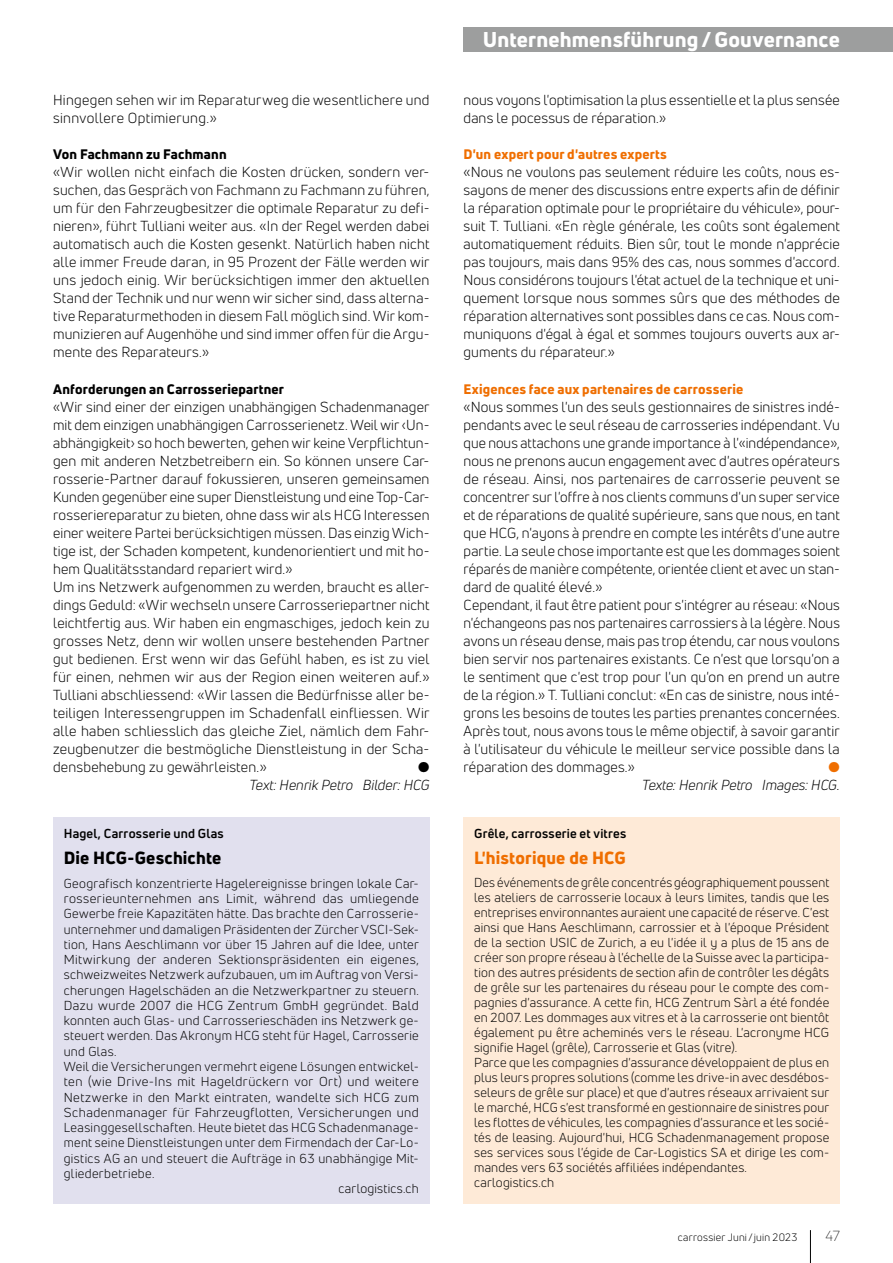
<style>
.page{position:relative;width:893px;height:1263px;background:#fff}
.page>*{position:absolute;margin:0;border:0;box-sizing:border-box;transform-origin:0 0}
.t1{font:800 21px "Uni Neue";letter-spacing:.01em;color:#fff}
.t2{font:800 17.25px "Uni Neue";letter-spacing:.01em;color:#000}
.t3{font:800 17.25px "Uni Neue";letter-spacing:.01em;color:#ef6e00}
.t4{font:14.25px/18px "Uni Neue";letter-spacing:.01em;color:#000}
.t5{font:italic 14.25px "Uni Neue";letter-spacing:.005em;color:#000}
.t6{font:300 14.25px "Uni Neue";color:#000}
.t7{font:14.25px "Zapf Dingbats Std";color:#000}
.t8{font:14.25px "Zapf Dingbats Std";color:#ef6e00}
.t9{font:800 13.5px "Uni Neue";letter-spacing:.015em;color:#ef6e00}
.t10{font:800 13.5px "Uni Neue";letter-spacing:.01em;color:#000}
.t11{font:12.75px/15px "Uni Neue";letter-spacing:.025em;color:#000}
.t12{font:700 12.75px "Uni Neue";letter-spacing:.02em;color:#000}
.t13{font:10.5px "Uni Neue";letter-spacing:.02em;color:#000}
</style>
<div class="page">
<hr style="left:810px;top:1230px;width:1px;height:33px;background:#000">
<div style="left:463px;top:27px;width:430px;height:24px;background:#9d9e9e"></div>
<div style="left:53px;top:817px;width:376px;height:387px;background:#e1e0ee"></div>
<div style="left:463px;top:817px;width:377px;height:387px;background:#feead7"></div>
<p class="t4" style="left:53px;top:91px;width:378px">Hingegen sehen wir im Reparaturweg die wesentlichere und sinnvollere Optimierung.»</p>
<p class="t10" style="left:53px;top:145px;width:175px">Von Fachmann zu Fachmann</p>
<p class="t4" style="left:53px;top:163px;width:378px;text-align:justify">«Wir wollen nicht einfach die Kosten drücken, sondern ver&shy;suchen, das Gespräch von Fachmann zu Fachmann zu führen, um für den Fahrzeugbesitzer die optimale Reparatur zu defi&shy;nieren», führt Tulliani weiter aus. «In der Regel werden dabei automatisch auch die Kosten gesenkt. Natürlich haben nicht alle immer Freude daran, in 95 Prozent der Fälle werden wir uns jedoch einig. Wir berücksichtigen immer den aktuellen Stand der Technik und nur wenn wir sicher sind, dass alterna&shy;tive Reparaturmethoden in diesem Fall möglich sind. Wir kom&shy;munizieren auf Augenhöhe und sind immer offen für die Argu&shy;mente des Reparateurs.»</p>
<p class="t10" style="left:53px;top:379px;width:232px">Anforderungen an Carrosseriepartner</p>
<p class="t4" style="left:53px;top:397px;width:378px">«Wir sind einer der einzigen unabhängigen Schadenmanager mit dem einzigen unabhängigen Carrosserienetz. Weil wir ‹Un&shy;abhängigkeit› so hoch bewerten, gehen wir keine Verpflichtun&shy;gen mit anderen Netzbetreibern ein. So können unsere Car&shy;rosserie-Partner darauf fokussieren, unseren gemeinsamen Kunden gegenüber eine super Dienstleistung und eine Top-Car&shy;rosseriereparatur zu bieten, ohne dass wir als HCG Interessen einer weitere Partei berücksichtigen müssen. Das einzig Wich&shy;tige ist, der Schaden kompetent, kundenorientiert und mit ho&shy;hem Qualitätsstandard repariert wird.»<br>Um ins Netzwerk aufgenommen zu werden, braucht es aller&shy;dings Geduld: «Wir wechseln unsere Carrosseriepartner nicht leichtfertig aus. Wir haben ein engmaschiges, jedoch kein zu grosses Netz, denn wir wollen unsere bestehenden Partner gut bedienen. Erst wenn wir das Gefühl haben, es ist zu viel für einen, nehmen wir aus der Region einen weiteren auf.» Tulliani abschliessend: «Wir lassen die Bedürfnisse aller be&shy;teiligen Interessengruppen im Schadenfall einfliessen. Wir alle haben schliesslich das gleiche Ziel, nämlich dem Fahr&shy;zeugbenutzer die bestmögliche Dienstleistung in der Scha&shy;densbehebung zu gewährleisten.»</p>
<p class="t7" style="left:418px;top:760px;width:13px">●</p>
<p class="t5" style="left:250px;top:776px;width:181px">Text: Henrik Petro Bilder: HCG</p>
<p class="t12" style="left:64px;top:825px;width:161px">Hagel, Carrosserie und Glas</p>
<p class="t2" style="left:64px;top:846px;width:159px">Die HCG-Geschichte</p>
<p class="t11" style="left:64px;top:876px;width:357px">Geografisch konzentrierte Hagelereignisse bringen lokale Car-</p>
<p class="t11" style="left:64px;top:891px;width:357px">rosserieunternehmen ans Limit, während das umliegende</p>
<p class="t11" style="left:64px;top:906px;width:357px">Gewerbe freie Kapazitäten hätte. Das brachte den Carrosserie-</p>
<p class="t11" style="left:64px;top:921px;width:357px">unternehmer und damaligen Präsidenten der Zürcher VSCI-Sek-</p>
<p class="t11" style="left:64px;top:937px;width:357px">tion, Hans Aeschlimann vor über 15 Jahren auf die Idee, unter</p>
<p class="t11" style="left:64px;top:952px;width:357px">Mitwirkung der anderen Sektionspräsidenten ein eigenes,</p>
<p class="t11" style="left:64px;top:967px;width:357px">schweizweites Netzwerk aufzubauen, um im Auftrag von Versi-</p>
<p class="t11" style="left:64px;top:982px;width:357px">cherungen Hagelschäden an die Netzwerkpartner zu steuern.</p>
<p class="t11" style="left:64px;top:998px;width:357px">Dazu wurde 2007 die HCG Zentrum GmbH gegründet. Bald</p>
<p class="t11" style="left:64px;top:1013px;width:357px">konnten auch Glas- und Carrosserieschäden ins Netzwerk ge-</p>
<p class="t11" style="left:64px;top:1028px;width:357px">steuert werden. Das Akronym HCG steht für Hagel, Carrosserie</p>
<p class="t11" style="left:64px;top:1043px;width:54px">und Glas.</p>
<p class="t11" style="left:64px;top:1059px;width:357px">Weil die Versicherungen vermehrt eigene Lösungen entwickel-</p>
<p class="t11" style="left:64px;top:1074px;width:357px">ten (wie Drive-Ins mit Hageldrückern vor Ort) und weitere</p>
<p class="t11" style="left:64px;top:1089px;width:357px">Netzwerke in den Markt eintraten, wandelte sich HCG zum</p>
<p class="t11" style="left:64px;top:1105px;width:357px">Schadenmanager für Fahrzeugflotten, Versicherungen und</p>
<p class="t11" style="left:64px;top:1120px;width:357px">Leasinggesellschaften. Heute bietet das HCG Schadenmanage-</p>
<p class="t11" style="left:64px;top:1135px;width:357px">ment seine Dienstleistungen unter dem Firmendach der Car-Lo-</p>
<p class="t11" style="left:64px;top:1150px;width:357px">gistics AG an und steuert die Aufträge in 63 unabhängige Mit-</p>
<p class="t11" style="left:64px;top:1166px;width:92px">gliederbetriebe.</p>
<p class="t11" style="left:339px;top:1181px;width:82px">carlogistics.ch</p>
<h1 class="t1" style="left:483px;top:25px;width:359px">Unternehmensführung /Gouvernance</h1>
<p class="t4" style="left:463px;top:91px;width:378px">nous voyons l'optimisation la plus essentielle et la plus sensée dans le pocessus de réparation.»</p>
<p class="t9" style="left:463px;top:145px;width:205px">D'un expert pour d'autres experts</p>
<p class="t4" style="left:463px;top:163px;width:378px;text-align:justify">«Nous ne voulons pas seulement réduire les coûts, nous es&shy;sayons de mener des discussions entre experts afin de définir la réparation optimale pour le propriétaire du véhicule», pour&shy;suit T. Tulliani. «En règle générale, les coûts sont également automatiquement réduits. Bien sûr, tout le monde n'apprécie pas toujours, mais dans 95% des cas, nous sommes d'accord.<br>Nous considérons toujours l'état actuel de la technique et uni&shy;quement lorsque nous sommes sûrs que des méthodes de réparation alternatives sont possibles dans ce cas. Nous com&shy;muniquons d'égal à égal et sommes toujours ouverts aux ar&shy;guments du réparateur.»</p>
<p class="t9" style="left:463px;top:379px;width:281px">Exigences face aux partenaires de carrosserie</p>
<p class="t4" style="left:463px;top:397px;width:378px">«Nous sommes l'un des seuls gestionnaires de sinistres indé&shy;pendants avec le seul réseau de carrosseries indépendant. Vu que nous attachons une grande importance à l'«indépendance», nous ne prenons aucun engagement avec d'autres opérateurs de réseau. Ainsi, nos partenaires de carrosserie peuvent se concentrer sur l'offre à nos clients communs d'un super service et de réparations de qualité supérieure, sans que nous, en tant que HCG, n'ayons à prendre en compte les intérêts d'une autre partie. La seule chose importante est que les dommages soient réparés de manière compétente, orientée client et avec un stan&shy;dard de qualité élevé.»<br>Cependant, il faut être patient pour s'intégrer au réseau: «Nous n'échangeons pas nos partenaires carrossiers à la légère. Nous avons un réseau dense, mais pas trop étendu, car nous voulons bien servir nos partenaires existants. Ce n'est que lorsqu'on a le sentiment que c'est trop pour l'un qu'on en prend un autre de la région.» T. Tulliani conclut: «En cas de sinistre, nous inté&shy;grons les besoins de toutes les parties prenantes concernées.<br>Après tout, nous avons tous le même objectif, à savoir garantir à l'utilisateur du véhicule le meilleur service possible dans la réparation des dommages.»</p>
<p class="t8" style="left:828px;top:760px;width:13px">●</p>
<p class="t5" style="left:642px;top:776px;width:199px">Texte: Henrik Petro Images: HCG.</p>
<p class="t12" style="left:474px;top:825px;width:154px">Grêle, carrosserie et vitres</p>
<p class="t3" style="left:474px;top:846px;width:153px">L'historique de HCG</p>
<p class="t11" style="left:474px;top:875px;width:357px">Des événements de grêle concentrés géographiquement poussent les ateliers de carrosserie locaux à leurs limites, tandis que les entreprises environnantes auraient une capacité de réserve. C'est ainsi que Hans Aeschlimann, carrossier et à l'époque Président de la section USIC de Zurich, a eu l'idée il y a plus de 15 ans de créer son propre réseau à l'échelle de la Suisse avec la participa&shy;tion des autres présidents de section afin de contrôler les dégâts de grêle sur les partenaires du réseau pour le compte des com&shy;pagnies d'assurance. A cette fin, HCG Zentrum Sàrl a été fondée en 2007. Les dommages aux vitres et à la carrosserie ont bientôt également pu être acheminés vers le réseau. L'acronyme HCG signifie Hagel (grêle), Carrosserie et Glas (vitre).<br>Parce que les compagnies d'assurance développaient de plus en plus leurs propres solutions (comme les drive-in avec desdébos&shy;seleurs de grêle sur place) et que d'autres réseaux arrivaient sur le marché, HCG s'est transformé en gestionnaire de sinistres pour les flottes de véhicules, les compagnies d'assurance et les socié&shy;tés de leasing. Aujourd'hui, HCG Schadenmanagement propose ses services sous l'égide de Car-Logistics SA et dirige les com&shy;mandes vers 63 sociétés affiliées indépendantes. carlogistics.ch</p>
<p class="t13" style="left:678px;top:1231px;width:121px">carrossier Juni/juin 2023</p>
<p class="t6" style="left:825px;top:1227px;width:16px">47</p>
</div>
